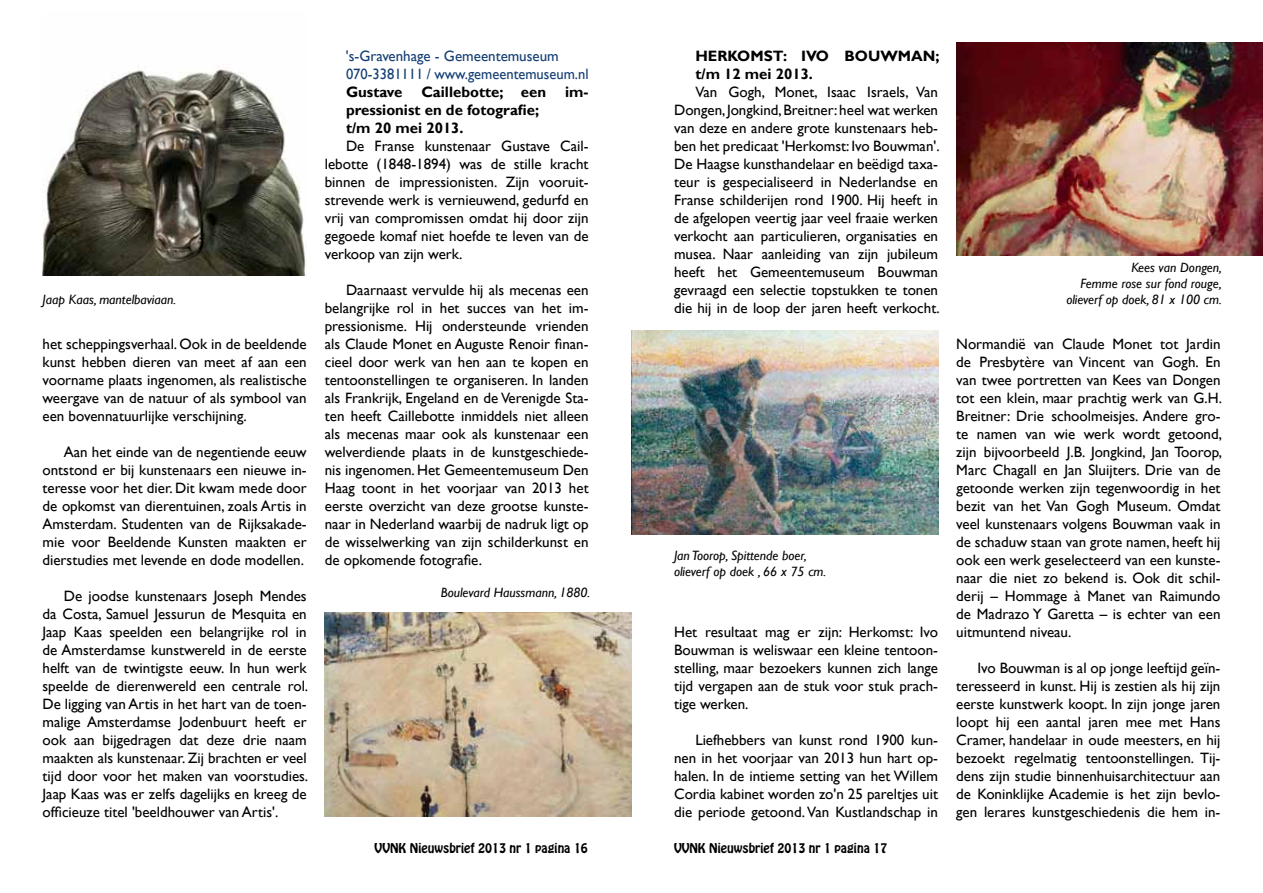
<style>
.page{position:relative;width:1263px;height:893px;background:#fff}
.page>*{position:absolute;margin:0;border:0;box-sizing:border-box;transform-origin:0 0}
.t1{font:15px/18px "Gill Sans";color:#000;text-align:justify}
.t2{font:700 15px/18px "Gill Sans";color:#000}
.t3{font:15px/18px "Gill Sans";color:#153f74}
.t4{font:italic 13.5px/16.2px "Gill Sans";color:#000}
.t5{font:12px "Hobo Std";color:#000}
</style>
<div class="page">
<img style="left:325px;top:612px;width:306px;height:204px">
<img style="left:631px;top:330px;width:307px;height:205px">
<img style="left:43px;top:68px;width:264px;height:208px">
<img style="left:956px;top:43px;width:307px;height:212px">
<p class="t4" style="left:43px;top:291px;width:135px">Jaap Kaas, mantelbaviaan.</p>
<p class="t1" style="left:42px;top:335px;width:266px">het scheppingsverhaal. Ook in de beeldende kunst hebben dieren van meet af aan een voorname plaats ingenomen, als realistische weergave van de natuur of als symbool van een bovennatuurlijke verschijning.</p>
<p class="t1" style="left:42px;top:443px;width:266px;text-indent:21px">Aan het einde van de negentiende eeuw ontstond er bij kunstenaars een nieuwe in&shy;teresse voor het dier. Dit kwam mede door de opkomst van dierentuinen, zoals Artis in Amsterdam. Studenten van de Rijksakade&shy;mie voor Beeldende Kunsten maakten er dierstudies met levende en dode modellen.</p>
<p class="t1" style="left:42px;top:587px;width:267px;text-indent:21px">De joodse kunstenaars Joseph Mendes da Costa, Samuel Jessurun de Mesquita en Jaap Kaas speelden een belangrijke rol in de Amsterdamse kunstwereld in de eerste helft van de twintigste eeuw. In hun werk speelde de dierenwereld een centrale rol.<br>De ligging van Artis in het hart van de toen&shy;malige Amsterdamse Jodenbuurt heeft er ook aan bijgedragen dat deze drie naam maakten als kunstenaar. Zij brachten er veel tijd door voor het maken van voorstudies.<br>Jaap Kaas was er zelfs dagelijks en kreeg de officieuze titel 'beeldhouwer van Artis'.</p>
<p class="t3" style="left:346px;top:47px;width:244px">'s-Gravenhage - Gemeentemuseum<br>070-3381111 / www.gemeentemuseum.nl</p>
<p class="t2" style="left:346px;top:83px;width:58px">Gustave</p>
<p class="t2" style="left:421px;top:83px;width:126px">Caillebotte; een</p>
<p class="t2" style="left:565px;top:83px;width:25px">im-</p>
<p class="t2" style="left:346px;top:101px;width:195px">pressionist en de fotografie; t/m 20 mei 2013.</p>
<p class="t1" style="left:325px;top:137px;width:265px;text-indent:21px">De Franse kunstenaar Gustave Cail&shy;lebotte (1848-1894) was de stille kracht binnen de impressionisten. Zijn vooruit&shy;strevende werk is vernieuwend, gedurfd en vrij van compromissen omdat hij door zijn gegoede komaf niet hoefde te leven van de verkoop van zijn werk.</p>
<p class="t1" style="left:325px;top:281px;width:265px;text-indent:21px">Daarnaast vervulde hij als mecenas een belangrijke rol in het succes van het im&shy;pressionisme. Hij ondersteunde vrienden als Claude Monet en Auguste Renoir finan&shy;cieel door werk van hen aan te kopen en tentoonstellingen te organiseren. In landen als Frankrijk, Engeland en de Verenigde Sta&shy;ten heeft Caillebotte inmiddels niet alleen als mecenas maar ook als kunstenaar een welverdiende plaats in de kunstgeschiede&shy;nis ingenomen. Het Gemeentemuseum Den Haag toont in het voorjaar van 2013 het eerste overzicht van deze grootse kunste&shy;naar in Nederland waarbij de nadruk ligt op de wisselwerking van zijn schilderkunst en de opkomende fotografie.</p>
<p class="t4" style="left:441px;top:584px;width:151px">Boulevard Haussmann, 1880.</p>
<p class="t2" style="left:695px;top:47px;width:246px">HERKOMST: IVO BOUWMAN; t/m 12 mei 2013.</p>
<p class="t1" style="left:674px;top:83px;width:267px;text-indent:21px">Van Gogh, Monet, Isaac Israels, Van Dongen,Jongkind,Breitner:heel wat werken van deze en andere grote kunstenaars heb&shy;ben het predicaat 'Herkomst: Ivo Bouwman'.<br>De Haagse kunsthandelaar en beëdigd taxa&shy;teur is gespecialiseerd in Nederlandse en Franse schilderijen rond 1900. Hij heeft in de afgelopen veertig jaar veel fraaie werken verkocht aan particulieren, organisaties en musea. Naar aanleiding van zijn jubileum heeft het Gemeentemuseum Bouwman gevraagd een selectie topstukken te tonen die hij in de loop der jaren heeft verkocht.</p>
<p class="t4" style="left:674px;top:547px;width:154px">Jan Toorop, Spittende boer, olieverf op doek , 66 x 75 cm.</p>
<p class="t1" style="left:674px;top:623px;width:265px">Het resultaat mag er zijn: Herkomst: Ivo Bouwman is weliswaar een kleine tentoon&shy;stelling, maar bezoekers kunnen zich lange tijd vergapen aan de stuk voor stuk prach&shy;tige werken.</p>
<p class="t1" style="left:674px;top:731px;width:266px;text-indent:21px">Liefhebbers van kunst rond 1900 kun&shy;nen in het voorjaar van 2013 hun hart op&shy;halen. In de intieme setting van het Willem Cordia kabinet worden zo'n 25 pareltjes uit die periode getoond. Van Kustlandschap in</p>
<p class="t5" style="left:375px;top:839px;width:215px">VVNK Nieuwsbrief 2013 nr 1 pagina 16</p>
<p class="t5" style="left:674px;top:839px;width:215px">VVNK Nieuwsbrief 2013 nr 1 pagina 17</p>
<p class="t4" style="left:1066px;top:259px;width:157px;text-align:right">Kees van Dongen,<br>Femme rose sur fond rouge, olieverf op doek, 81 x 100 cm.</p>
<p class="t1" style="left:956px;top:335px;width:267px">Normandië van Claude Monet tot Jardin de Presbytère van Vincent van Gogh. En van twee portretten van Kees van Dongen tot een klein, maar prachtig werk van G.H.<br>Breitner: Drie schoolmeisjes. Andere gro&shy;te namen van wie werk wordt getoond, zijn bijvoorbeeld J.B. Jongkind, Jan Toorop, Marc Chagall en Jan Sluijters. Drie van de getoonde werken zijn tegenwoordig in het bezit van het Van Gogh Museum. Omdat veel kunstenaars volgens Bouwman vaak in de schaduw staan van grote namen, heeft hij ook een werk geselecteerd van een kunste&shy;naar die niet zo bekend is. Ook dit schil&shy;derij – Hommage à Manet van Raimundo de Madrazo Y Garetta – is echter van een uitmuntend niveau.</p>
<p class="t1" style="left:956px;top:659px;width:266px;text-indent:21px">Ivo Bouwman is al op jonge leeftijd geïn&shy;teresseerd in kunst. Hij is zestien als hij zijn eerste kunstwerk koopt. In zijn jonge jaren loopt hij een aantal jaren mee met Hans Cramer, handelaar in oude meesters, en hij bezoekt regelmatig tentoonstellingen. Tij&shy;dens zijn studie binnenhuisarchitectuur aan de Koninklijke Academie is het zijn bevlo&shy;gen lerares kunstgeschiedenis die hem in-</p>
</div>
